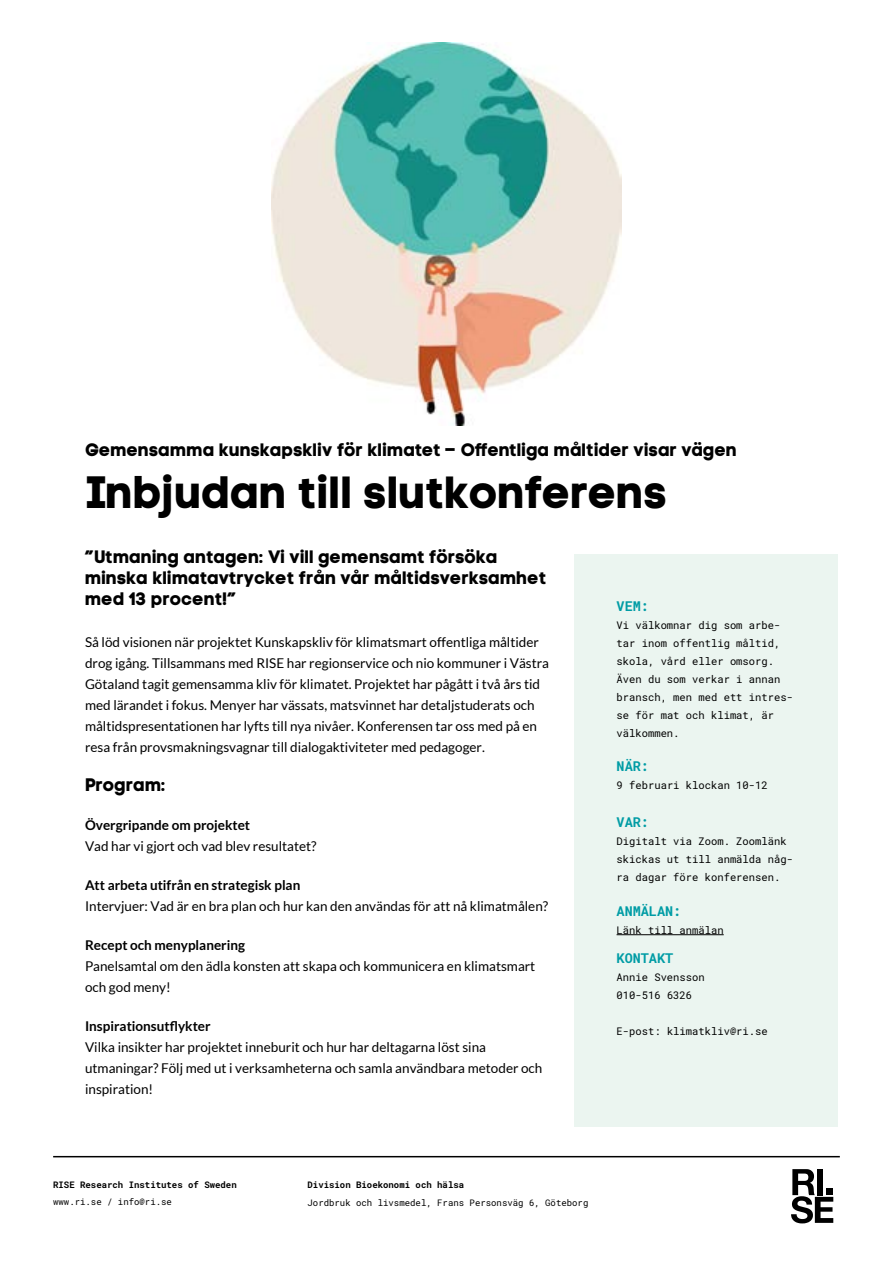
<style>
.page{position:relative;width:893px;height:1263px;background:#fff}
.page>*{position:absolute;margin:0;border:0;box-sizing:border-box;transform-origin:0 0}
.t1{font:700 45px "Code Pro";color:#000}
.t2{font:700 18px/21px "Code Pro";color:#000}
.t3{font:13.5px/21px "Lato";color:#000}
.t4{font:700 13.5px "Lato";color:#000}
.t5{font:700 13.5px "Roboto Mono";color:#009ca5}
.t6{font:10.5px/18px "Roboto Mono";color:#000}
.t7{font:9px "Roboto Mono";color:#000}
.t8{font:700 9px "Roboto Mono";color:#000}
</style>
<div class="page">
<img style="left:271px;top:43px;width:351px;height:382px">
<div style="left:574px;top:554px;width:264px;height:573px;background:#ebf5f0"></div>
<hr style="left:617px;top:934px;width:107px;height:1px;background:#000">
<hr style="left:53px;top:1156px;width:787px;height:1px;background:#000">
<svg style="left:791px;top:1169px;width:42px;height:54px"></svg>
<h2 class="t2" style="left:85px;top:439px;width:653px">Gemensamma kunskapskliv för klimatet – Offentliga måltider visar vägen</h2>
<h1 class="t1" style="left:85px;top:465px;width:584px">Inbjudan till slutkonferens</h1>
<h2 class="t2" style="left:85px;top:546px;width:463px">”Utmaning antagen: Vi vill gemensamt försöka minska klimatavtrycket från vår måltidsverksamhet med 13 procent!”</h2>
<p class="t3" style="left:85px;top:632px;width:465px">Så löd visionen när projektet Kunskapskliv för klimatsmart offentliga måltider drog igång. Tillsammans med RISE har regionservice och nio kommuner i Västra Götaland tagit gemensamma kliv för klimatet. Projektet har pågått i två års tid med lärandet i fokus. Menyer har vässats, matsvinnet har detaljstuderats och måltidspresentationen har lyfts till nya nivåer. Konferensen tar oss med på en resa från provsmakningsvagnar till dialogaktiviteter med pedagoger.</p>
<h2 class="t2" style="left:85px;top:774px;width:82px">Program:</h2>
<p class="t4" style="left:85px;top:817px;width:167px">Övergripande om projektet</p>
<p class="t3" style="left:85px;top:836px;width:233px">Vad har vi gjort och vad blev resultatet?</p>
<p class="t4" style="left:85px;top:877px;width:217px">Att arbeta utifrån en strategisk plan</p>
<p class="t3" style="left:85px;top:896px;width:465px">Intervjuer: Vad är en bra plan och hur kan den användas för att nå klimatmålen?</p>
<p class="t4" style="left:85px;top:937px;width:162px">Recept och menyplanering</p>
<p class="t3" style="left:85px;top:956px;width:452px">Panelsamtal om den ädla konsten att skapa och kommunicera en klimatsmart och god meny!</p>
<p class="t4" style="left:85px;top:1018px;width:127px">Inspirationsutflykter</p>
<p class="t3" style="left:85px;top:1037px;width:459px">Vilka insikter har projektet inneburit och hur har deltagarna löst sina utmaningar? Följ med ut i verksamheterna och samla användbara metoder och inspiration!</p>
<p class="t5" style="left:617px;top:596px;width:34px">VEM:</p>
<p class="t6" style="left:617px;top:616px;width:178px">Vi välkomnar dig som arbe&shy;tar inom offentlig måltid, skola, vård eller omsorg.<br>Även du som verkar i annan bransch, men med ett intres&shy;se för mat och klimat, är välkommen.</p>
<p class="t5" style="left:617px;top:757px;width:34px">NÄR:</p>
<p class="t6" style="left:617px;top:776px;width:153px">9 februari klockan 10-12</p>
<p class="t5" style="left:617px;top:813px;width:34px">VAR:</p>
<p class="t6" style="left:617px;top:832px;width:178px">Digitalt via Zoom. Zoomlänk skickas ut till anmälda någ&shy;ra dagar före konferensen.</p>
<p class="t5" style="left:617px;top:901px;width:66px">ANMÄLAN:</p>
<p class="t6" style="left:617px;top:921px;width:109px">Länk till anmälan</p>
<p class="t5" style="left:617px;top:949px;width:58px">KONTAKT</p>
<p class="t6" style="left:617px;top:968px;width:90px">Annie Svensson<br>010-516 6326</p>
<p class="t6" style="left:617px;top:1022px;width:153px">E-post: klimatkliv@ri.se</p>
<p class="t8" style="left:53px;top:1178px;width:185px">RISE Research Institutes of Sweden</p>
<p class="t7" style="left:53px;top:1195px;width:120px">www.ri.se / info@ri.se</p>
<p class="t8" style="left:308px;top:1178px;width:158px">Division Bioekonomi och hälsa</p>
<p class="t7" style="left:308px;top:1196px;width:282px">Jordbruk och livsmedel, Frans Personsväg 6, Göteborg</p>
</div>
